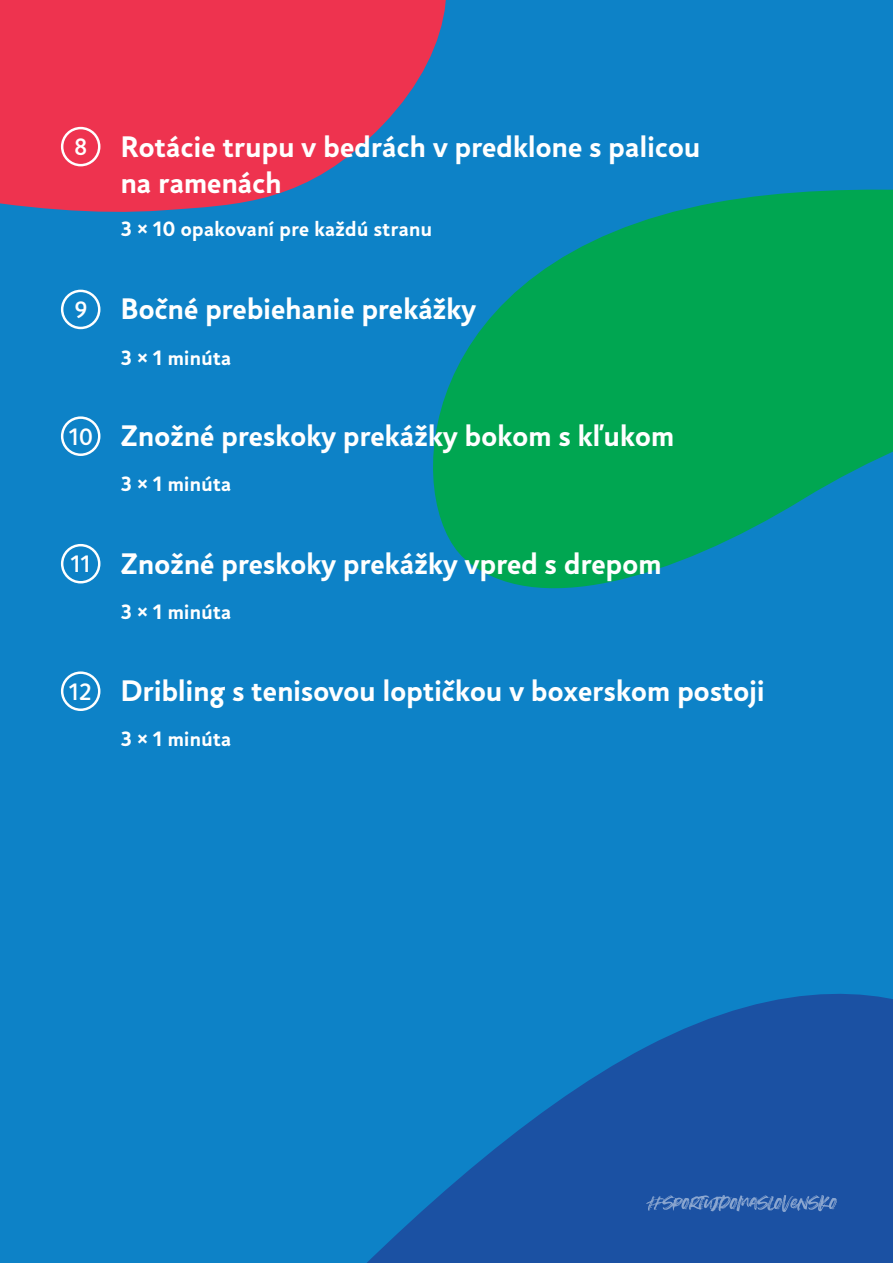
<style>
.page{position:relative;width:893px;height:1263px;background:#0d82c7}
.page>*{position:absolute;margin:0;border:0;box-sizing:border-box;transform-origin:0 0}
.t1{font:700 30px/36px "Jigsaw";letter-spacing:.01em;color:#fff}
.t2{font:500 24px "Jigsaw";color:#fff}
.t3{font:700 21px "Jigsaw";letter-spacing:.02em;color:#fff}
</style>
<div class="page">
<svg style="left:433px;top:189px;width:460px;height:400px;fill:#00a651"></svg>
<svg style="left:367px;top:994px;width:526px;height:269px;fill:#1b51a3"></svg>
<svg style="left:0;top:0;width:465px;height:229px;fill:#ee334f"></svg>
<svg style="left:646px;top:1195px;width:191px;height:17px;background:#436fb3"></svg>
<div style="left:61px;top:127px;width:39px;height:39px;border:2px solid #fff;border-radius:50%"></div>
<div style="left:61px;top:290px;width:39px;height:39px;border:2px solid #fff;border-radius:50%"></div>
<div style="left:61px;top:416px;width:39px;height:40px;border:2px solid #fff;border-radius:50%"></div>
<div style="left:61px;top:544px;width:39px;height:39px;border:2px solid #fff;border-radius:50%"></div>
<div style="left:61px;top:671px;width:39px;height:40px;border:2px solid #fff;border-radius:50%"></div>
<p class="t2" style="left:74px;top:133px;width:14px">8</p>
<p class="t1" style="left:121px;top:128px;width:581px">Rotácie trupu v bedrách v predklone s palicou na ramenách</p>
<p class="t3" style="left:121px;top:216px;width:313px">3 × 10 opakovaní pre každú stranu</p>
<p class="t2" style="left:75px;top:296px;width:14px">9</p>
<p class="t1" style="left:121px;top:291px;width:357px">Bočné prebiehanie prekážky</p>
<p class="t3" style="left:121px;top:344px;width:112px">3 × 1 minúta</p>
<p class="t2" style="left:69px;top:422px;width:25px">10</p>
<p class="t1" style="left:121px;top:418px;width:555px">Znožné preskoky prekážky bokom s kľukom</p>
<p class="t3" style="left:121px;top:471px;width:112px">3 × 1 minúta</p>
<p class="t2" style="left:71px;top:550px;width:21px">11</p>
<p class="t1" style="left:121px;top:545px;width:542px">Znožné preskoky prekážky vpred s drepom</p>
<p class="t3" style="left:121px;top:599px;width:112px">3 × 1 minúta</p>
<p class="t2" style="left:69px;top:677px;width:24px">12</p>
<p class="t1" style="left:121px;top:673px;width:645px">Dribling s tenisovou loptičkou v boxerskom postoji</p>
<p class="t3" style="left:121px;top:726px;width:112px">3 × 1 minúta</p>
</div>
